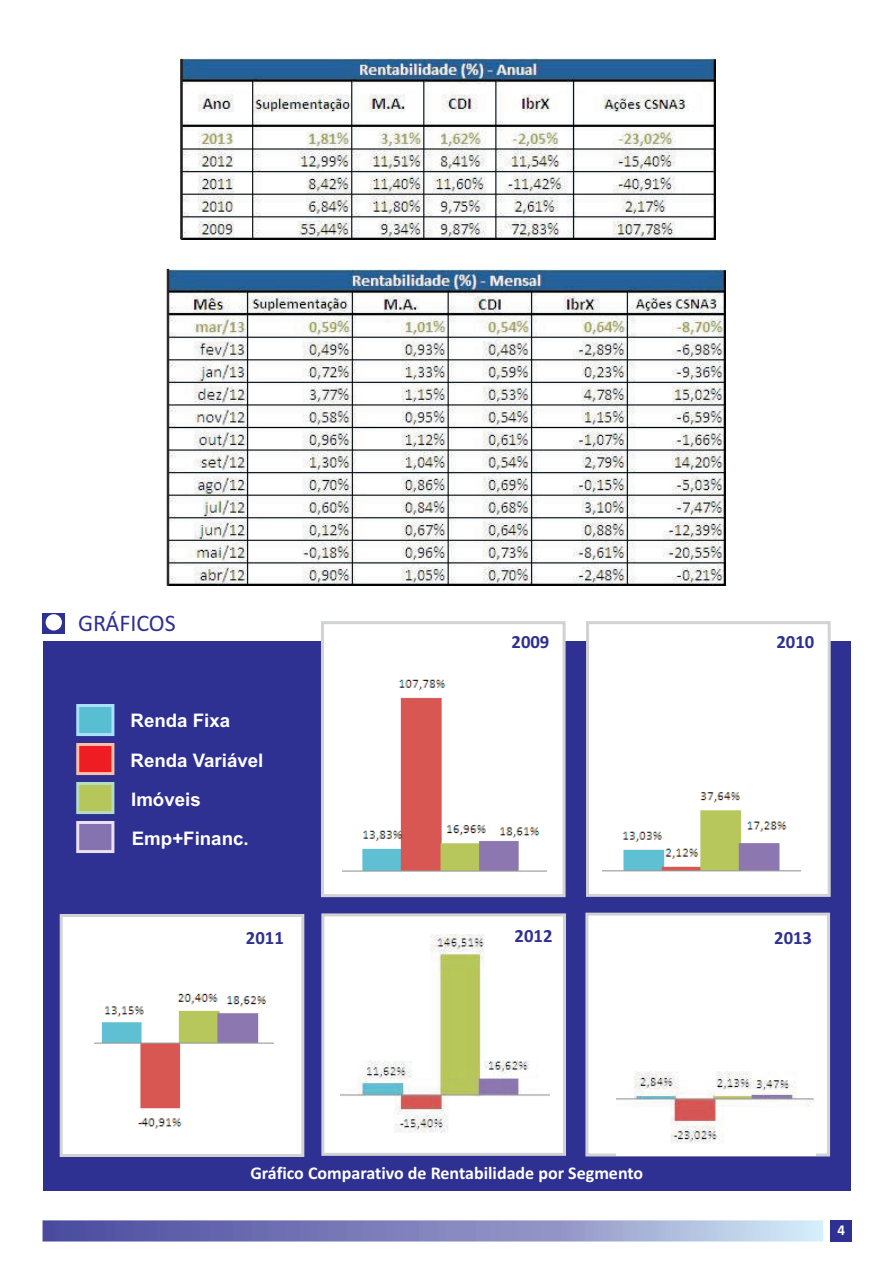
<style>
.page{position:relative;width:893px;height:1263px;background:#fff}
.page>*{position:absolute;margin:0;border:0;box-sizing:border-box;transform-origin:0 0}
.t1{font:24px "Calibri";color:#2e3092}
.t2{font:700 18.75px/38.2px "Arial";color:#fff}
.t3{font:700 18.75px "Calibri";color:#2e3092}
.t4{font:700 18px "Calibri";color:#fff}
.t5{font:700 15px "Calibri";color:#fff}
</style>
<div class="page">
<div style="left:831px;top:1220px;width:21px;height:21px;background:#2e3092"></div>
<img style="left:43px;top:1220px;width:780px;height:21px">
<div style="left:43px;top:642px;width:807px;height:549px;background:#2e3092"></div>
<div style="left:60px;top:914px;width:244px;height:243px;background:#fff;border:3px solid #d1d2d4"></div>
<div style="left:321px;top:621px;width:245px;height:276px;background:#fff;border:3px solid #d1d2d4"></div>
<div style="left:586px;top:621px;width:245px;height:276px;background:#fff;border:3px solid #d1d2d4"></div>
<div style="left:321px;top:913px;width:245px;height:243px;background:#fff;border:3px solid #d1d2d4"></div>
<div style="left:585px;top:913px;width:245px;height:243px;background:#fff;border:3px solid #d1d2d4"></div>
<div style="left:76px;top:704px;width:38px;height:32px;background:#58bed2;border:3px solid #aae0f9"></div>
<div style="left:76px;top:743px;width:38px;height:32px;background:#ee1d23;border:3px solid #fabda6"></div>
<div style="left:76px;top:782px;width:38px;height:32px;background:#b6c65b;border:3px solid #b3dcc0"></div>
<div style="left:76px;top:821px;width:38px;height:32px;background:#8473af;border:3px solid #ecdfed"></div>
<div style="left:43px;top:613px;width:22px;height:21px;background:#2e3092"></div>
<div style="left:46px;top:614px;width:16px;height:16px;background:#fff;border-radius:50%"></div>
<img style="left:343px;top:679px;width:203px;height:193px">
<img style="left:603px;top:792px;width:198px;height:80px">
<img style="left:95px;top:993px;width:179px;height:136px">
<img style="left:340px;top:934px;width:209px;height:199px">
<img style="left:180px;top:58px;width:536px;height:181px">
<img style="left:169px;top:269px;width:557px;height:316px">
<img style="left:616px;top:1071px;width:199px;height:84px">
<div style="left:167px;top:269px;width:2px;height:317px;background:#231f20;border:1px solid #231f20"></div>
<div style="left:180px;top:59px;width:3px;height:180px;background:#231f20;border:1px solid #231f20"></div>
<h1 class="t1" style="left:78px;top:611px;width:99px">GRÁFICOS</h1>
<p class="t2" style="left:130px;top:703px;width:101px">Renda Fixa</p>
<p class="t2" style="left:130px;top:743px;width:134px">Renda Variável</p>
<p class="t2" style="left:131px;top:782px;width:119px">Imóveis<br>Emp+Financ.</p>
<p class="t3" style="left:246px;top:928px;width:39px">2011</p>
<p class="t3" style="left:511px;top:632px;width:39px">2009</p>
<p class="t3" style="left:776px;top:632px;width:39px">2010</p>
<p class="t3" style="left:515px;top:926px;width:39px">2012</p>
<p class="t3" style="left:774px;top:928px;width:39px">2013</p>
<p class="t4" style="left:250px;top:1164px;width:394px">Gráfico Comparativo de Rentabilidade por Segmento</p>
<p class="t5" style="left:838px;top:1223px;width:9px">4</p>
</div>
